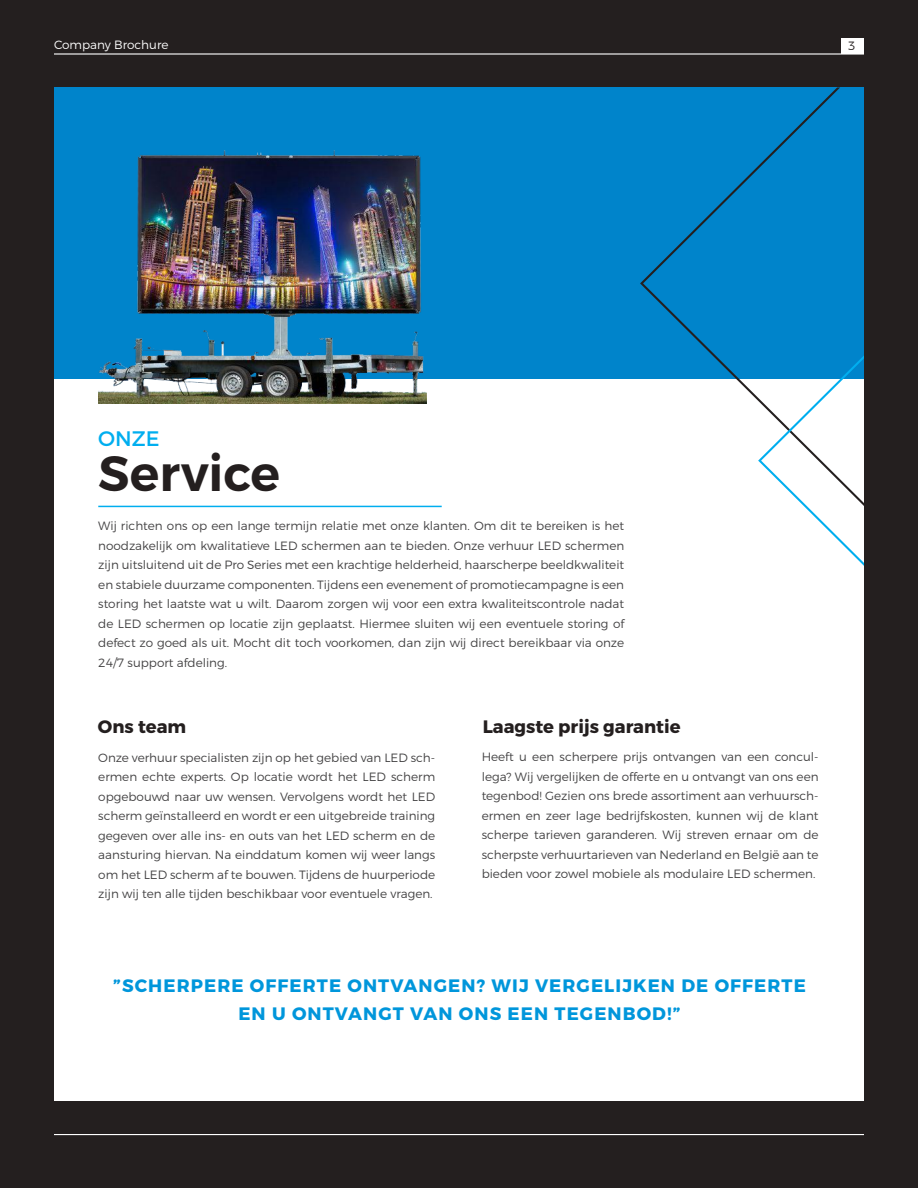
<style>
.page{position:relative;width:918px;height:1188px;background:#241f1f}
.page>*{position:absolute;margin:0;border:0;box-sizing:border-box;transform-origin:0 0}
.t1{font:600 49.5px "Montserrat";color:#241f1f}
.t2{font:21px "Montserrat";color:#00aeef}
.t3{font:700 18px/28.5px "Montserrat";letter-spacing:.06em;color:#0096db;text-align:center}
.t4{font:700 18px "Montserrat";color:#241f1f}
.t5{font:300 12px/19.5px "Montserrat";color:#424142;text-align:justify}
.t6{font:300 12px "Montserrat";color:#fff}
.t7{font:300 12px "Montserrat";color:#241f1f}
</style>
<div class="page">
<div style="left:841px;top:38px;width:23px;height:16px;background:#fff"></div>
<hr style="left:54px;top:53px;width:810px;height:2px;background:#fff">
<hr style="left:54px;top:1134px;width:810px;height:1px;background:#fff">
<div style="left:54px;top:87px;width:810px;height:1014px;background:#fff"></div>
<div style="left:54px;top:87px;width:810px;height:292px;background:#0084cb"></div>
<svg style="left:640px;top:87px;width:200px;height:314px"></svg>
<svg style="left:758px;top:355px;width:106px;height:211px"></svg>
<hr style="left:98px;top:506px;width:344px;height:1px;background:#00aeef">
<img style="left:99px;top:150px;width:328px;height:253px">
<p class="t6" style="left:54px;top:37px;width:116px">Company Brochure</p>
<p class="t7" style="left:848px;top:38px;width:9px">3</p>
<h2 class="t2" style="left:98px;top:426px;width:63px">ONZE</h2>
<h1 class="t1" style="left:98px;top:443px;width:183px">Service</h1>
<p class="t5" style="left:98px;top:516px;width:528px">Wij richten ons op een lange termijn relatie met onze klanten. Om dit te bereiken is het noodzakelijk om kwalitatieve LED schermen aan te bieden. Onze verhuur LED schermen zijn uitsluitend uit de Pro Series met een krachtige helderheid, haarscherpe beeldkwaliteit en stabiele duurzame componenten. Tijdens een evenement of promotiecampagne is een storing het laatste wat u wilt. Daarom zorgen wij voor een extra kwaliteitscontrole nadat de LED schermen op locatie zijn geplaatst. Hiermee sluiten wij een eventuele storing of defect zo goed als uit. Mocht dit toch voorkomen, dan zijn wij direct bereikbaar via onze 24/7 support afdeling.</p>
<h3 class="t4" style="left:98px;top:716px;width:90px">Ons team</h3>
<h3 class="t4" style="left:483px;top:716px;width:199px">Laagste prijs garantie</h3>
<p class="t5" style="left:98px;top:747px;width:338px">Onze verhuur specialisten zijn op het gebied van LED sch&shy;ermen echte experts. Op locatie wordt het LED scherm opgebouwd naar uw wensen. Vervolgens wordt het LED scherm geïnstalleerd en wordt er een uitgebreide training gegeven over alle ins- en outs van het LED scherm en de aansturing hiervan. Na einddatum komen wij weer langs om het LED scherm af te bouwen. Tijdens de huurperiode zijn wij ten alle tijden beschikbaar voor eventuele vragen.</p>
<p class="t5" style="left:482px;top:747px;width:338px">Heeft u een scherpere prijs ontvangen van een concul&shy;lega? Wij vergelijken de offerte en u ontvangt van ons een tegenbod! Gezien ons brede assortiment aan verhuursch&shy;ermen en zeer lage bedrijfskosten, kunnen wij de klant scherpe tarieven garanderen. Wij streven ernaar om de scherpste verhuurtarieven van Nederland en België aan te bieden voor zowel mobiele als modulaire LED schermen.</p>
<h3 class="t3" style="left:113px;top:971px;width:694px">”SCHERPERE OFFERTE ONTVANGEN? WIJ VERGELIJKEN DE OFFERTE<br>EN U ONTVANGT VAN ONS EEN TEGENBOD!”</h3>
</div>
